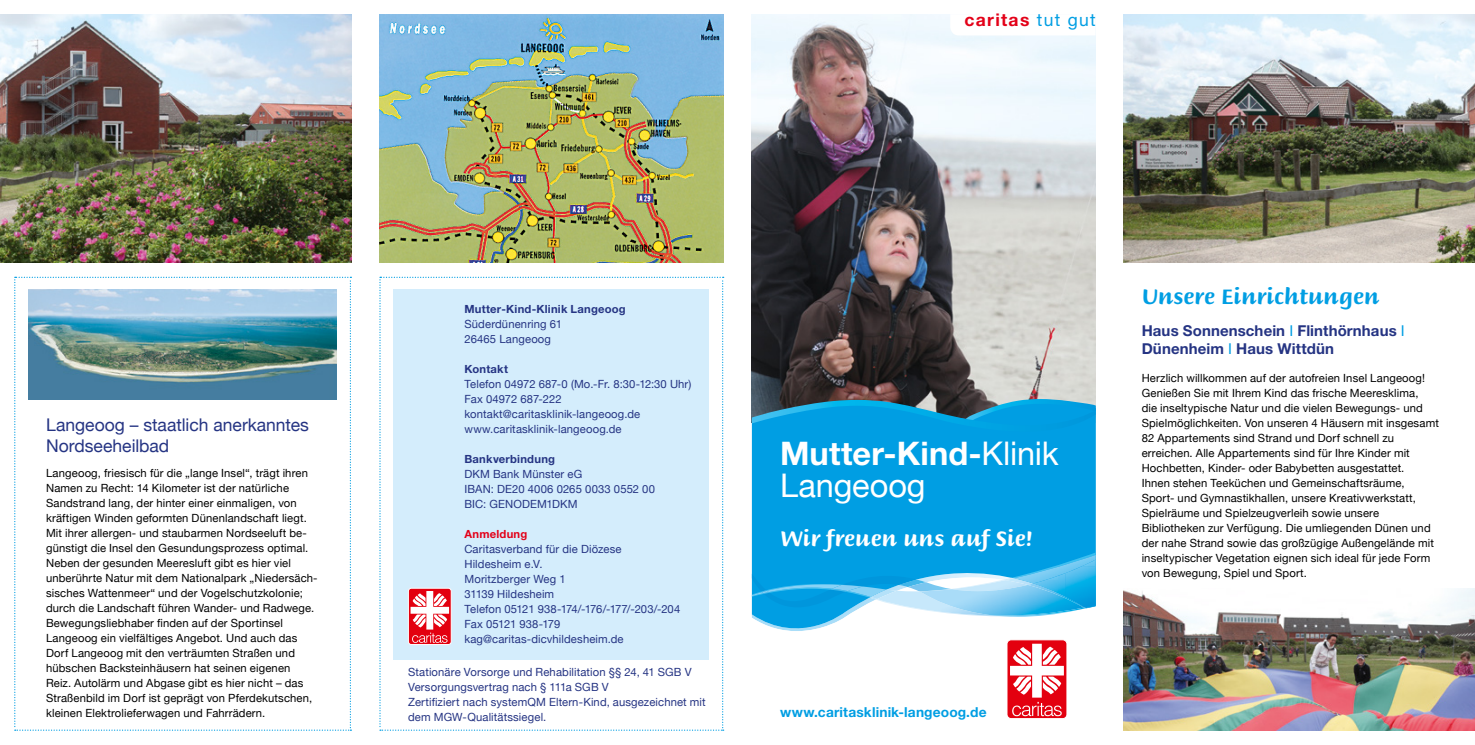
<style>
.page{position:relative;width:1475px;height:745px;background:#fff}
.page>*{position:absolute;margin:0;border:0;box-sizing:border-box;transform-origin:0 0}
.t1{font:32.5px/32.5px "Helvetica Neue";letter-spacing:-.005em;color:#fff}
.t2{font:700 22.5px "Briem Script Std";letter-spacing:.005em;color:#009ee3}
.t3{font:700 22.5px "Briem Script Std";letter-spacing:.005em;color:#fff}
.t4{font:17.5px/21px "Helvetica Neue";color:#253483}
.t5{font:700 17.5px "Helvetica Neue";letter-spacing:.075em;color:#e30018}
.t6{font:700 15px/18px "Helvetica Neue";letter-spacing:.005em;color:#253483}
.t7{font:700 13.75px "Helvetica Neue";letter-spacing:.01em;color:#009ee3}
.t8{font:11.25px/15px "Helvetica Neue";letter-spacing:.01em;color:#000}
.t9{font:11.25px/15px "Helvetica Neue";letter-spacing:.01em;color:#253483}
.t10{font:700 11.25px "Helvetica Neue";letter-spacing:.02em;color:#253483}
.t11{font:700 11.25px "Helvetica Neue";letter-spacing:.02em;color:#e30018}
.s1{font-weight:400;color:#009ee3}
.s2{font-weight:700}
</style>
<div class="page">
<img style="left:751px;top:14px;width:344px;height:383px">
<svg style="left:950px;top:14px;width:145px;height:21px"></svg>
<img style="left:1123px;top:14px;width:351px;height:248px">
<img style="left:0;top:14px;width:351px;height:248px">
<img style="left:1123px;top:588px;width:351px;height:142px">
<svg style="left:14px;top:276px;width:337px;height:454px"></svg>
<img style="left:379px;top:14px;width:344px;height:248px">
<svg style="left:379px;top:276px;width:344px;height:454px"></svg>
<div style="left:751px;top:397px;width:344px;height:155px;background:#009ee3"></div>
<svg style="left:751px;top:552px;width:345px;height:78px"></svg>
<img style="left:1081px;top:559px;width:14px;height:7px">
<img style="left:919px;top:584px;width:164px;height:31px">
<svg style="left:751px;top:399px;width:344px;height:34px;background:#1492c7"></svg>
<div style="left:1006px;top:639px;width:60px;height:79px;background:#e3000f;border-radius:4px"></div>
<div style="left:1006px;top:639px;width:61px;height:79px;border:1px solid #fff;border-radius:4px"></div>
<svg style="left:1010px;top:643px;width:53px;height:72px"></svg>
<img style="left:28px;top:289px;width:309px;height:110px">
<h3 class="t5" style="left:964px;top:9px;width:133px">caritas <span class="s1">tut gut</span></h3>
<h3 class="t4" style="left:46px;top:414px;width:264px">Langeoog – staatlich anerkanntes<br>Nordseeheilbad</h3>
<p class="t8" style="left:46px;top:466px;width:273px">Langeoog, friesisch für die „lange Insel“, trägt ihren Namen zu Recht: 14 Kilometer ist der natürliche Sandstrand lang, der hinter einer einmaligen, von kräftigen Winden geformten Dünenlandschaft liegt.<br>Mit ihrer allergen- und staubarmen Nordseeluft be&shy;günstigt die Insel den Gesundungsprozess optimal.<br>Neben der gesunden Meeresluft gibt es hier viel unberührte Natur mit dem Nationalpark „Niedersäch&shy;sisches Wattenmeer“ und der Vogelschutzkolonie; durch die Landschaft führen Wander- und Radwege.<br>Bewegungsliebhaber finden auf der Sportinsel Langeoog ein vielfältiges Angebot. Und auch das Dorf Langeoog mit den verträumten Straßen und hübschen Backsteinhäusern hat seinen eigenen Reiz. Autolärm und Abgase gibt es hier nicht – das Straßenbild im Dorf ist geprägt von Pferdekutschen, kleinen Elektrolieferwagen und Fahrrädern.</p>
<p class="t10" style="left:464px;top:301px;width:163px">Mutter-Kind-Klinik Langeoog</p>
<p class="t9" style="left:464px;top:317px;width:99px">Süderdünenring 61<br>26465 Langeoog</p>
<p class="t10" style="left:464px;top:361px;width:45px">Kontakt</p>
<p class="t9" style="left:464px;top:377px;width:228px">Telefon 04972 687-0 (Mo.-Fr. 8:30-12:30 Uhr)<br>Fax 04972 687-222 kontakt@caritasklinik-langeoog.de www.caritasklinik-langeoog.de</p>
<p class="t10" style="left:464px;top:451px;width:92px">Bankverbindung</p>
<p class="t9" style="left:464px;top:467px;width:192px">DKM Bank Münster eG<br>IBAN: DE20 4006 0265 0033 0552 00<br>BIC: GENODEM1DKM</p>
<p class="t11" style="left:464px;top:526px;width:64px">Anmeldung</p>
<p class="t9" style="left:464px;top:542px;width:217px">Caritasverband für die Diözese<br>Hildesheim e.V.<br>Moritzberger Weg 1<br>31139 Hildesheim<br>Telefon 05121 938-174/-176/-177/-203/-204<br>Fax 05121 938-179 kag@caritas-dicvhildesheim.de</p>
<p class="t9" style="left:408px;top:664px;width:299px">Stationäre Vorsorge und Rehabilitation §§ 24, 41 SGB V Versorgungsvertrag nach § 111a SGB V<br>Zertifiziert nach systemQM Eltern-Kind, ausgezeichnet mit dem MGW-Qualitätssiegel.</p>
<h1 class="t1" style="left:780px;top:438px;width:280px"><span class="s2">Mutter-Kind-</span>Klinik<br>Langeoog</h1>
<h2 class="t3" style="left:780px;top:525px;width:254px">Wir freuen uns auf Sie!</h2>
<p class="t7" style="left:780px;top:703px;width:208px">www.caritasklinik-langeoog.de</p>
<h2 class="t2" style="left:1141px;top:283px;width:239px">Unsere Einrichtungen</h2>
<h3 class="t6" style="left:1141px;top:321px;width:264px">Haus Sonnenschein <span class="s1">I</span> Flinthörnhaus <span class="s1">I<br></span>Dünenheim <span class="s1">I</span> Haus Wittdün</h3>
<p class="t8" style="left:1141px;top:371px;width:299px">Herzlich willkommen auf der autofreien Insel Langeoog!<br>Genießen Sie mit Ihrem Kind das frische Meeresklima,<br>die inseltypische Natur und die vielen Bewegungs- und Spielmöglichkeiten. Von unseren 4 Häusern mit insgesamt 82 Appartements sind Strand und Dorf schnell zu erreichen. Alle Appartements sind für Ihre Kinder mit Hochbetten, Kinder- oder Babybetten ausgestattet.<br>Ihnen stehen Teeküchen und Gemeinschaftsräume, Sport- und Gymnastikhallen, unsere Kreativwerkstatt, Spielräume und Spielzeugverleih sowie unsere Bibliotheken zur Verfügung. Die umliegenden Dünen und der nahe Strand sowie das großzügige Außengelände mit inseltypischer Vegetation eignen sich ideal für jede Form von Bewegung, Spiel und Sport.</p>
</div>
